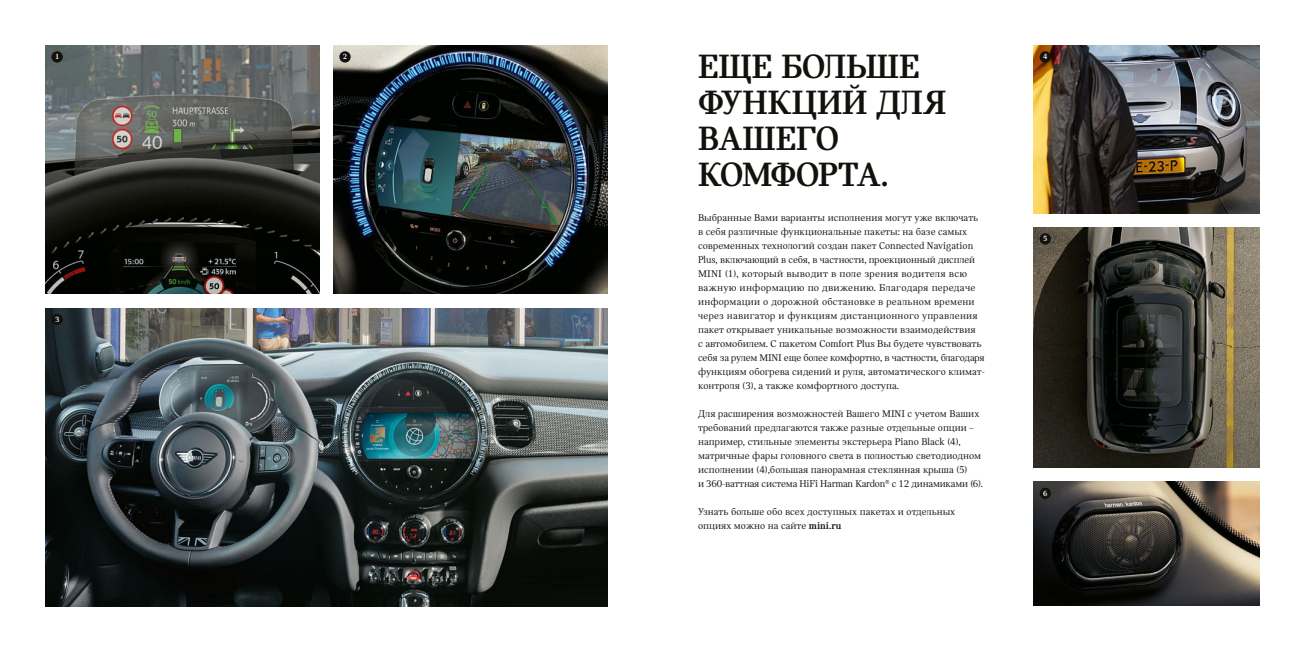
<style>
.page{position:relative;width:1305px;height:652px;background:#fff}
.page>*{position:absolute;margin:0;border:0;box-sizing:border-box;transform-origin:0 0}
.t1{font:36px/36px "MINI Serif Bold 9";letter-spacing:-.005em;color:#12120d}
.t2{font:10.5px/14px "MINI Serif Regular 10";color:#12120d}
.t3{font:8px "MINI Serif Bold 8";color:#fff}
.t4{font:8px "MINI Serif Bold 9";color:#fff}
.s1{font-family:"MINI Serif Bold 9"}
</style>
<div class="page">
<img style="left:46px;top:308px;width:561px;height:299px">
<img style="left:46px;top:46px;width:273px;height:248px">
<img style="left:334px;top:46px;width:273px;height:248px">
<div style="left:51px;top:51px;width:12px;height:12px;background:#12120d;border-radius:50%"></div>
<div style="left:339px;top:51px;width:12px;height:12px;background:#12120d;border-radius:50%"></div>
<div style="left:51px;top:314px;width:12px;height:11px;background:#12120d;border-radius:50%"></div>
<img style="left:1033px;top:46px;width:226px;height:167px">
<img style="left:1033px;top:228px;width:226px;height:240px">
<img style="left:1033px;top:481px;width:226px;height:125px">
<div style="left:1039px;top:51px;width:11px;height:12px;background:#12120d;border-radius:50%"></div>
<div style="left:1039px;top:233px;width:11px;height:12px;background:#12120d;border-radius:50%"></div>
<div style="left:1039px;top:488px;width:11px;height:11px;background:#12120d;border-radius:50%"></div>
<p class="t3" style="left:55px;top:52px;width:6px">1</p>
<p class="t3" style="left:343px;top:52px;width:6px">2</p>
<p class="t3" style="left:55px;top:315px;width:6px">3</p>
<h1 class="t1" style="left:698px;top:49px;width:250px">ЕЩЕ БОЛЬШЕ<br>ФУНКЦИЙ ДЛЯ<br>ВАШЕГО<br>КОМФОРТА.</h1>
<p class="t2" style="left:698px;top:210px;width:288px">Выбранные Вами варианты исполнения могут уже включать в себя различные функциональные пакеты: на базе самых современных технологий создан пакет Connected Navigation Plus, включающий в себя, в частности, проекционный дисплей MINI (1), который выводит в поле зрения водителя всю важную информацию по движению. Благодаря передаче информации о дорожной обстановке в реальном времени через навигатор и функциям дистанционного управления пакет открывает уникальные возможности взаимодействия<br>с автомобилем. С пакетом Comfort Plus Вы будете чувствовать себя за рулем MINI еще более комфортно, в частности, благодаря функциям обогрева сидений и руля, автоматического климат&shy;контроля (3), а также комфортного доступа.</p>
<p class="t2" style="left:698px;top:406px;width:286px">Для расширения возможностей Вашего MINI с учетом Ваших требований предлагаются также разные отдельные опции – например, стильные элементы экстерьера Piano Black (4), матричные фары головного света в полностью светодиодном исполнении (4),большая панорамная стеклянная крыша (5)<br>и 360-ваттная система HiFi Harman Kardon® с 12 динамиками (6).</p>
<p class="t2" style="left:698px;top:504px;width:259px">Узнать больше обо всех доступных пакетах и отдельных опциях можно на сайте <span class="s1">mini.ru</span></p>
<p class="t4" style="left:1043px;top:52px;width:6px">4</p>
<p class="t4" style="left:1043px;top:234px;width:6px">5</p>
<p class="t4" style="left:1043px;top:489px;width:6px">6</p>
</div>
